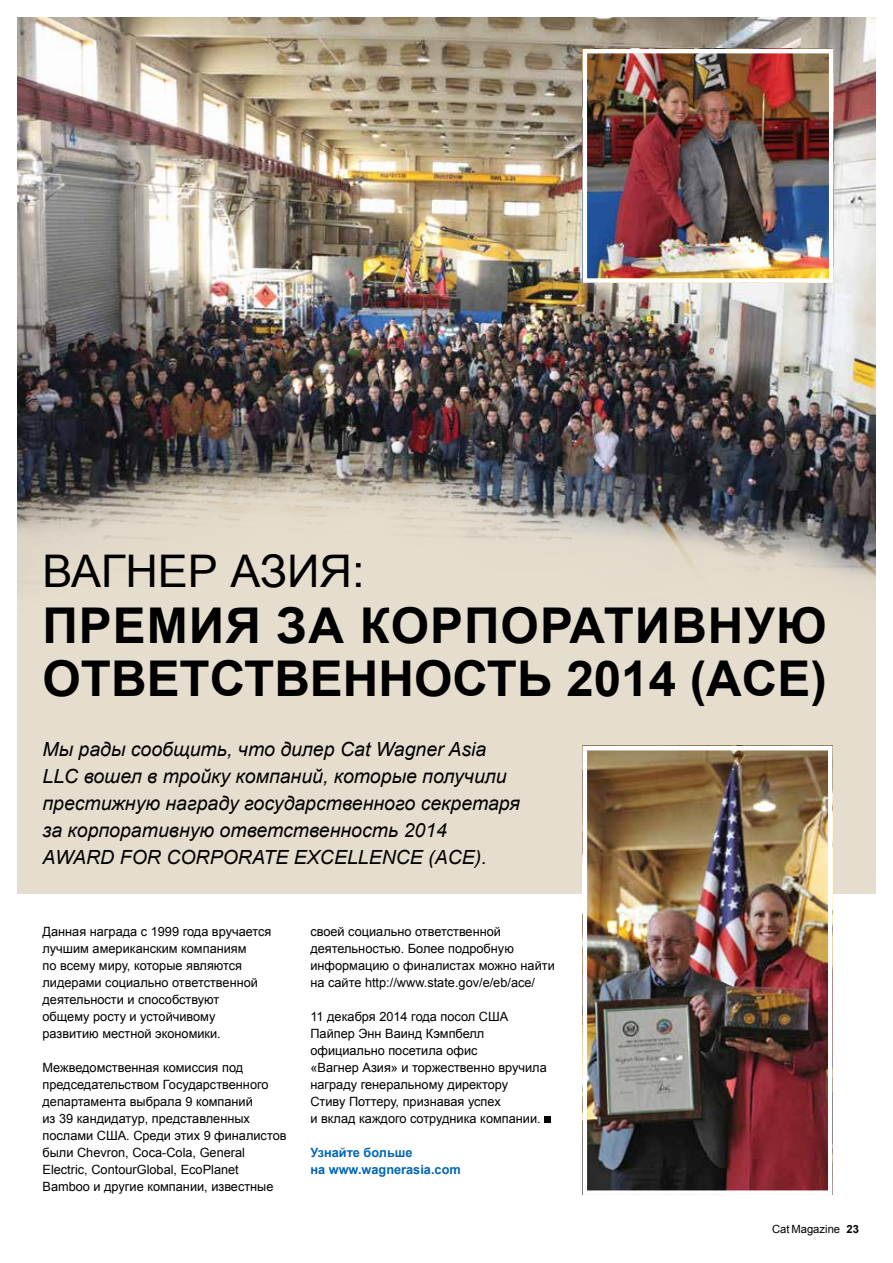
<style>
.page{position:relative;width:893px;height:1263px;background:#fff}
.page>*{position:absolute;margin:0;border:0;box-sizing:border-box;transform-origin:0 0}
.t1{font:700 49.35px/52.5px "Arial";color:#000}
.t2{font:45px "Arial";color:#000}
.t3{font:italic 19.5px/27px "Arial";color:#000}
.t4{font:12.75px/17px "Arial";color:#000}
.t5{font:700 12.75px/17px "Arial";color:#0066b3}
.t6{font:11.25px "Arial";color:#000}
.s1{font-weight:700}
</style>
<div class="page">
<div style="left:544px;top:1116px;width:6px;height:7px;background:#000"></div>
<div style="left:17px;top:17px;width:858px;height:876px;background:#e5ddcd"></div>
<img style="left:17px;top:17px;width:858px;height:573px">
<img style="left:588px;top:751px;width:239px;height:439px">
<div style="left:583px;top:746px;width:249px;height:449px;border:4px solid #fff"></div>
<img style="left:588px;top:54px;width:240px;height:224px">
<div style="left:583px;top:49px;width:250px;height:234px;border:4px solid #fff"></div>
<h2 class="t2" style="left:43px;top:541px;width:323px">ВАГНЕР АЗИЯ:</h2>
<h1 class="t1" style="left:43px;top:601px;width:786px">ПРЕМИЯ ЗА КОРПОРАТИВНУЮ<br>ОТВЕТСТВЕННОСТЬ 2014 (ACE)</h1>
<h3 class="t3" style="left:43px;top:736px;width:479px">Мы рады сообщить, что дилер Cat Wagner Asia LLC вошел в тройку компаний, которые получили престижную награду государственного секретаря за корпоративную ответственность 2014<br>AWARD FOR CORPORATE EXCELLENCE (ACE).</h3>
<p class="t4" style="left:43px;top:923px;width:230px">Данная награда с 1999 года вручается лучшим американским компаниям<br>по всему миру, которые являются лидерами социально ответственной деятельности и способствуют<br>общему росту и устойчивому развитию местной экономики.</p>
<p class="t4" style="left:43px;top:1059px;width:246px">Межведомственная комиссия под председательством Государственного департамента выбрала 9 компаний<br>из 39 кандидатур, представленных послами США. Среди этих 9 финалистов были Chevron, Coca-Cola, General Electric, ContourGlobal, EcoPlanet Bamboo и другие компании, известные</p>
<p class="t4" style="left:310px;top:923px;width:246px">своей социально ответственной деятельностью. Более подробную информацию о финалистах можно найти на сайте http://www.state.gov/e/eb/ace/</p>
<p class="t4" style="left:310px;top:1008px;width:238px">11 декабря 2014 года посол США<br>Пайпер Энн Ваинд Кэмпбелл официально посетила офис<br>«Вагнер Азия» и торжественно вручила награду генеральному директору<br>Стиву Поттеру, признавая успех<br>и вклад каждого сотрудника компании.</p>
<p class="t5" style="left:310px;top:1144px;width:152px">Узнайте больше<br>на www.wagnerasia.com</p>
<p class="t6" style="left:772px;top:1222px;width:88px">Cat Magazine <span class="s1">23</span></p>
</div>
